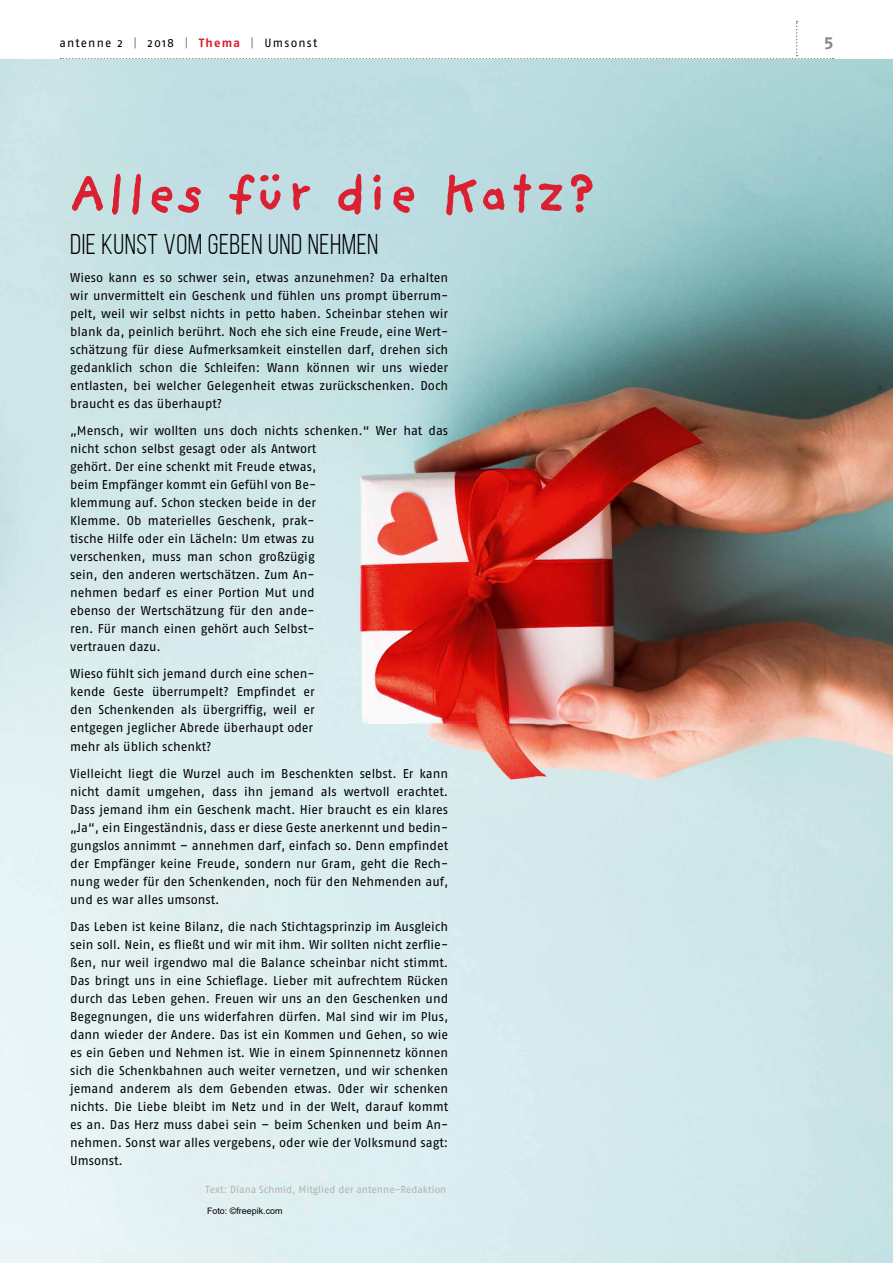
<style>
.page{position:relative;width:893px;height:1263px;background:#fff}
.page>*{position:absolute;margin:0;border:0;box-sizing:border-box;transform-origin:0 0}
.t1{font:700 54px "Providence Sans Pro";letter-spacing:.02em;color:#db2032}
.t2{font:28.5px "Bebas Neue";letter-spacing:.02em;color:#000}
.t3{font:700 17.25px "Fago No";color:#868786}
.t4{font:12.75px/18px "Fago No";color:#000;text-align:justify}
.t5{font:12px "Fago No";letter-spacing:.1em;color:#000}
.t6{font:10.2px "Fago No";color:#b3b3b5}
.t7{font:9px "Arial";color:#000}
.s1{color:#868786}
.s2{font-weight:700;color:#db2032}
</style>
<div class="page">
<svg style="left:60px;top:21px;width:774px;height:38px"></svg>
<img style="left:1px;top:59px;width:892px;height:1204px">
<p class="t5" style="left:60px;top:36px;width:259px">antenne 2 <span class="s1">|</span> 2018 <span class="s1">|</span> <span class="s2">Thema</span> <span class="s1">|</span> Umsonst</p>
<h3 class="t3" style="left:824px;top:31px;width:11px">5</h3>
<h1 class="t1" style="left:68px;top:161px;width:529px">Alles für die Katz?</h1>
<h2 class="t2" style="left:70px;top:229px;width:310px">DIE KUNST VOM GEBEN UND NEHMEN</h2>
<p class="t4" style="left:70px;top:269px;width:380px">Wieso kann es so schwer sein, etwas anzunehmen? Da erhalten wir unvermittelt ein Geschenk und fühlen uns prompt überrum&shy;pelt, weil wir selbst nichts in petto haben. Scheinbar stehen wir blank da, peinlich berührt. Noch ehe sich eine Freude, eine Wert&shy;schätzung für diese Aufmerksamkeit einstellen darf, drehen sich gedanklich schon die Schleifen: Wann können wir uns wieder entlasten, bei welcher Gelegenheit etwas zurückschenken. Doch braucht es das überhaupt?</p>
<p class="t4" style="left:70px;top:422px;width:380px;text-align:left">„Mensch, wir wollten uns doch nichts schenken.“ Wer hat das nicht schon selbst gesagt oder als Antwort<br>gehört. Der eine schenkt mit Freude etwas,<br>beim Empfänger kommt ein Gefühl von Be-<br>klemmung auf. Schon stecken beide in der<br>Klemme. Ob materielles Geschenk, prak-<br>tische Hilfe oder ein Lächeln: Um etwas zu<br>verschenken, muss man schon großzügig<br>sein, den anderen wertschätzen. Zum An-<br>nehmen bedarf es einer Portion Mut und<br>ebenso der Wertschätzung für den ande-<br>ren. Für manch einen gehört auch Selbst-<br>vertrauen dazu.</p>
<p class="t4" style="left:70px;top:665px;width:246px">Wieso fühlt sich jemand durch eine schen&shy;kende Geste überrumpelt? Empfindet er den Schenkenden als übergriffig, weil er entgegen jeglicher Abrede überhaupt oder mehr als üblich schenkt?</p>
<p class="t4" style="left:70px;top:764px;width:380px">Vielleicht liegt die Wurzel auch im Beschenkten selbst. Er kann nicht damit umgehen, dass ihn jemand als wertvoll erachtet.<br>Dass jemand ihm ein Geschenk macht. Hier braucht es ein klares „Ja“, ein Eingeständnis, dass er diese Geste anerkennt und bedin&shy;gungslos annimmt – annehmen darf, einfach so. Denn empfindet der Empfänger keine Freude, sondern nur Gram, geht die Rech&shy;nung weder für den Schenkenden, noch für den Nehmenden auf, und es war alles umsonst.</p>
<p class="t4" style="left:70px;top:917px;width:380px">Das Leben ist keine Bilanz, die nach Stichtagsprinzip im Ausgleich sein soll. Nein, es fließt und wir mit ihm. Wir sollten nicht zerflie&shy;ßen, nur weil irgendwo mal die Balance scheinbar nicht stimmt.<br>Das bringt uns in eine Schieflage. Lieber mit aufrechtem Rücken durch das Leben gehen. Freuen wir uns an den Geschenken und Begegnungen, die uns widerfahren dürfen. Mal sind wir im Plus, dann wieder der Andere. Das ist ein Kommen und Gehen, so wie es ein Geben und Nehmen ist. Wie in einem Spinnennetz können sich die Schenkbahnen auch weiter vernetzen, und wir schenken jemand anderem als dem Gebenden etwas. Oder wir schenken nichts. Die Liebe bleibt im Netz und in der Welt, darauf kommt es an. Das Herz muss dabei sein – beim Schenken und beim An&shy;nehmen. Sonst war alles vergebens, oder wie der Volksmund sagt:<br>Umsonst.</p>
<p class="t6" style="left:206px;top:1183px;width:242px">Text: Diana Schmid, Mitglied der antenne-Redaktion</p>
<p class="t7" style="left:207px;top:1205px;width:77px">Foto: ©freepik.com</p>
</div>
